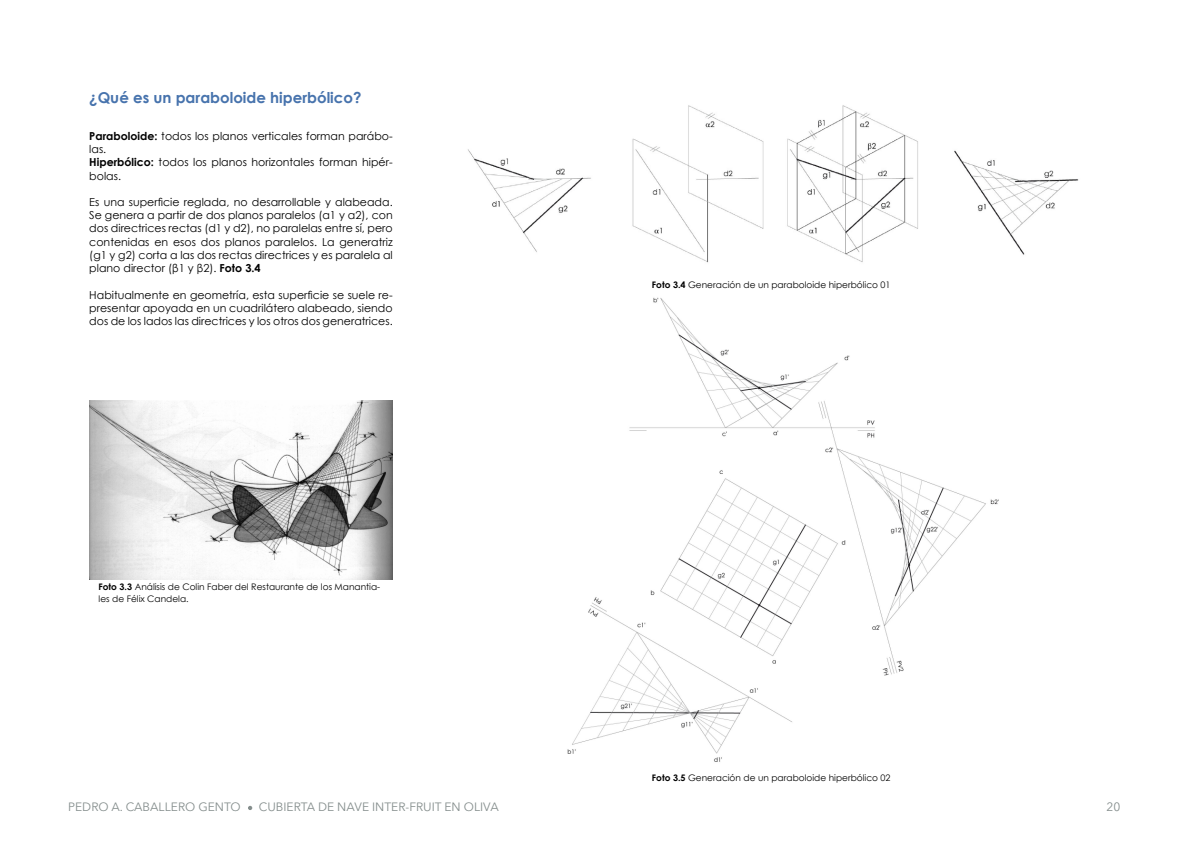
<style>
.page{position:relative;width:1191px;height:842px;background:#fff}
.page>*{position:absolute;margin:0;border:0;box-sizing:border-box;transform-origin:0 0}
.t1{font:700 15px "Century Gothic";color:#4773ad}
.t2{font:12px "Avenir Next LT Pro";color:#848d8c}
.t3{font:11px/13.2px "Century Gothic";color:#000;text-align:justify}
.t4{font:9px/12px "Century Gothic";color:#000}
.s1{font-weight:700}
</style>
<div class="page">
<svg style="left:248px;top:806px;width:4px;height:4px"></svg>
<img style="left:89px;top:400px;width:304px;height:180px">
<img style="left:468px;top:105px;width:611px;height:158px">
<img style="left:567px;top:297px;width:432px;height:465px">
<h1 class="t1" style="left:89px;top:87px;width:274px">¿Qué es un paraboloide hiperbólico?</h1>
<p class="t3" style="left:89px;top:129px;width:305px;text-align:left"><span class="s1">Paraboloide:</span> todos los planos verticales forman parábo&shy;las.<br><span class="s1">Hiperbólico:</span> todos los planos horizontales forman hipér&shy;bolas.</p>
<p class="t3" style="left:89px;top:195px;width:305px">Es una superficie reglada, no desarrollable y alabeada.<br>Se genera a partir de dos planos paralelos (α1 y α2), con dos directrices rectas (d1 y d2), no paralelas entre sí, pero contenidas en esos dos planos paralelos. La generatriz (g1 y g2) corta a las dos rectas directrices y es paralela al plano director (β1 y β2). <span class="s1">Foto 3.4</span></p>
<p class="t3" style="left:89px;top:288px;width:305px">Habitualmente en geometría, esta superficie se suele re&shy;presentar apoyada en un cuadrilátero alabeado, siendo dos de los lados las directrices y los otros dos generatrices.</p>
<p class="t4" style="left:98px;top:581px;width:283px"><span class="s1">Foto 3.3</span> Análisis de Colin Faber del Restaurante de los Manantia&shy;les de Félix Candela.</p>
<p class="t4" style="left:652px;top:278px;width:240px"><span class="s1">Foto 3.4</span> Generación de un paraboloide hiperbólico 01</p>
<p class="t4" style="left:652px;top:772px;width:240px"><span class="s1">Foto 3.5</span> Generación de un paraboloide hiperbólico 02</p>
<p class="t2" style="left:68px;top:799px;width:174px">PEDRO A. CABALLERO GENTO</p>
<p class="t2" style="left:259px;top:799px;width:241px">CUBIERTA DE NAVE INTER-FRUIT EN OLIVA</p>
<p class="t2" style="left:1106px;top:799px;width:15px">20</p>
</div>
